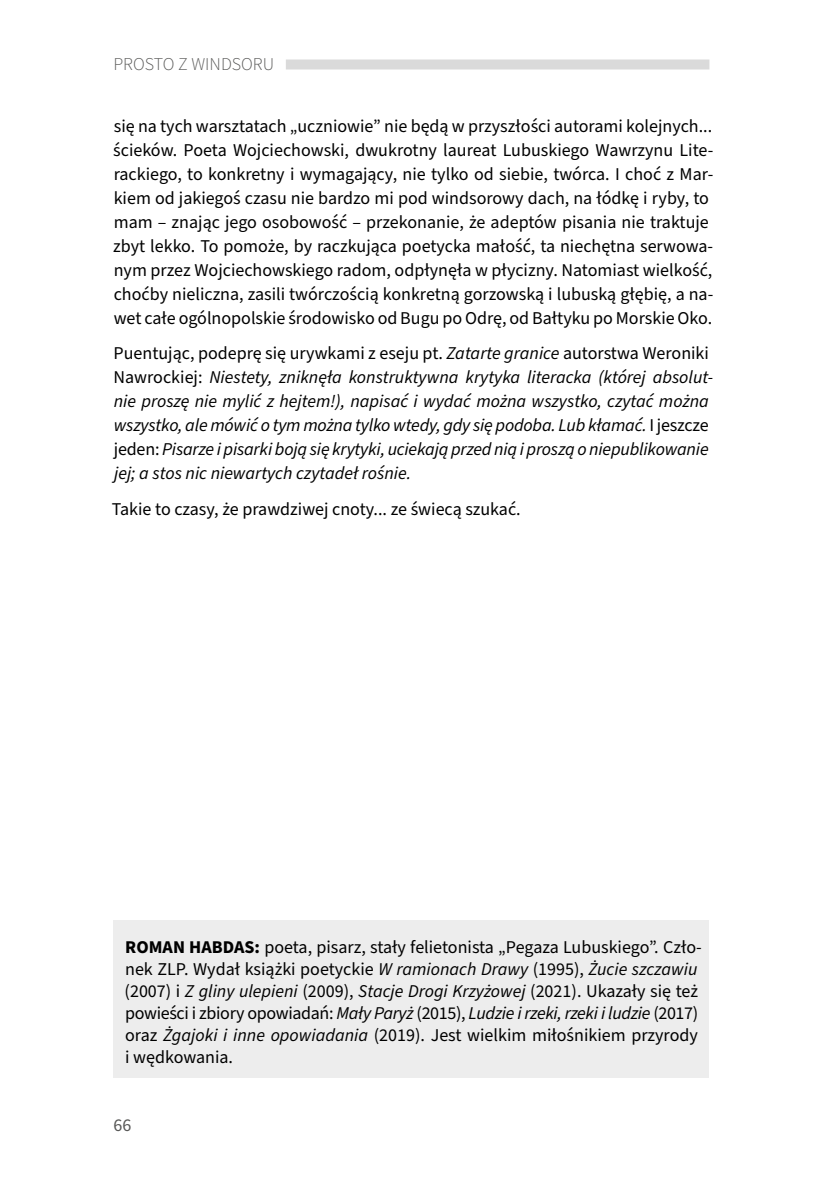
<style>
.page{position:relative;width:840px;height:1191px;background:#fff}
.page>*{position:absolute;margin:0;border:0;box-sizing:border-box;transform-origin:0 0}
.t1{font:18px/24px "Source Sans Pro";color:#000}
.t2{font:italic 18px/24px "Source Sans Pro";letter-spacing:-.01em;color:#000}
.t3{font:300 18px "Source Sans Pro";color:#575756}
.t4{font:18px "Source Sans Pro";color:#575756}
.s1{font-style:normal}
.s2{font-weight:700}
.s3{font-style:italic}
</style>
<div class="page">
<div style="left:286px;top:59px;width:423px;height:10px;background:#dadada"></div>
<div style="left:113px;top:919px;width:596px;height:158px;background:#ededed"></div>
<p class="t3" style="left:113px;top:51px;width:162px">PROSTO Z WINDSORU</p>
<p class="t1" style="left:113px;top:114px;width:601px">się na tych warsztatach „uczniowie” nie będą w przyszłości autorami kolejnych... ścieków. Poeta Wojciechowski, dwukrotny laureat Lubuskiego Wawrzynu Lite&shy;rackiego, to konkretny i wymagający, nie tylko od siebie, twórca. I choć z Mar&shy;kiem od jakiegoś czasu nie bardzo mi pod windsorowy dach, na łódkę i ryby, to mam – znając jego osobowość – przekonanie, że adeptów pisania nie traktuje zbyt lekko. To pomoże, by raczkująca poetycka małość, ta niechętna serwowa&shy;nym przez Wojciechowskiego radom, odpłynęła w płycizny. Natomiast wielkość, choćby nieliczna, zasili twórczością konkretną gorzowską i lubuską głębię, a na&shy;wet całe ogólnopolskie środowisko od Bugu po Odrę, od Bałtyku po Morskie Oko.</p>
<p class="t2" style="left:113px;top:342px;width:600px"><span class="s1">Puentując, podeprę się urywkami z eseju pt.</span> Zatarte granice <span class="s1">autorstwa Weroniki Nawrockiej:</span> Niestety, zniknęła konstruktywna krytyka literacka (której absolut&shy;nie proszę nie mylić z hejtem!), napisać i wydać można wszystko, czytać można wszystko, ale mówić o tym można tylko wtedy, gdy się podoba. Lub kłamać. <span class="s1">I jeszcze jeden:</span> Pisarze i pisarki boją się krytyki, uciekają przed nią i proszą o niepublikowanie jej; a stos nic niewartych czytadeł rośnie.</p>
<p class="t1" style="left:112px;top:497px;width:410px">Takie to czasy, że prawdziwej cnoty... ze świecą szukać.</p>
<p class="t1" style="left:124px;top:936px;width:578px;line-height:22px"><span class="s2">ROMAN HABDAS:</span> poeta, pisarz, stały felietonista „Pegaza Lubuskiego”. Czło&shy;nek ZLP. Wydał książki poetyckie <span class="s3">W ramionach Drawy</span> (1995), <span class="s3">Żucie szczawiu </span>(2007) i <span class="s3">Z gliny ulepieni</span> (2009), <span class="s3">Stacje Drogi Krzyżowej</span> (2021). Ukazały się też powieści i zbiory opowiadań: <span class="s3">Mały Paryż</span> (2015), <span class="s3">Ludzie i rzeki, rzeki i ludzie</span> (2017) oraz <span class="s3">Żgajoki i inne opowiadania</span> (2019). Jest wielkim miłośnikiem przyrody i wędkowania.</p>
<p class="t4" style="left:113px;top:1113px;width:19px">66</p>
</div>
